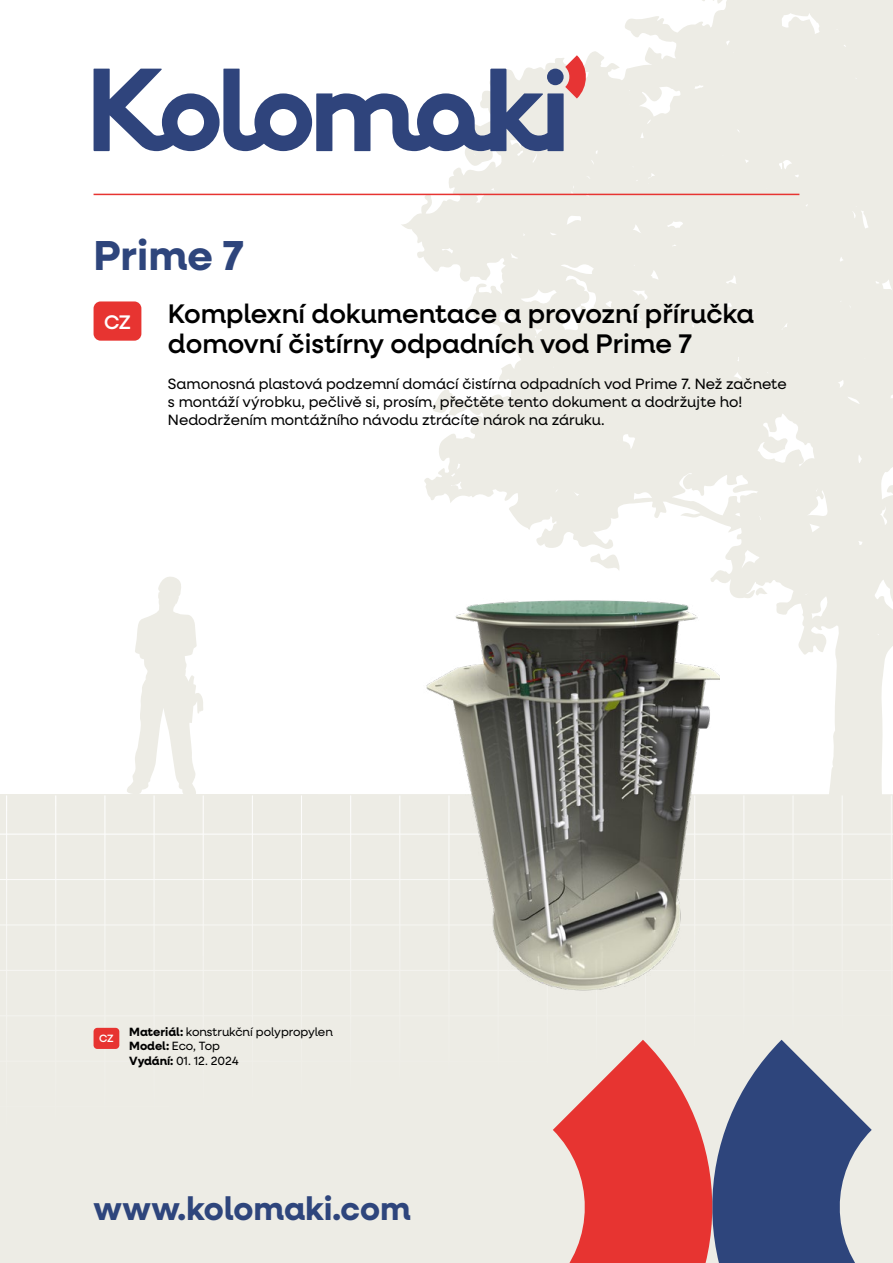
<style>
.page{position:relative;width:893px;height:1263px;background:#fff}
.page>*{position:absolute;margin:0;border:0;box-sizing:border-box;transform-origin:0 0}
.t1{font:700 42px "Neulis Neue";color:#2e457c}
.t2{font:700 33px "Neulis Neue";color:#2e457c}
.t3{font:500 27px/30px "Neulis Neue";color:#000}
.t4{font:500 19.8px "Neulis Neue";color:#fff}
.t5{font:15px/18px "Neulis Neue";color:#000}
.t6{font:12px/14.4px "Neulis Neue";color:#000}
.t7{font:500 10.65px "Neulis Neue";color:#fff}
.s1{font-weight:700}
</style>
<div class="page">
<svg style="left:401px;top:0;width:492px;height:794px;fill:#edece5"></svg>
<svg style="left:755px;top:584px;width:13px;height:13px"></svg>
<svg style="left:786px;top:601px;width:7px;height:7px"></svg>
<svg style="left:590px;top:553px;width:30px;height:18px"></svg>
<svg style="left:127px;top:577px;width:76px;height:217px"></svg>
<div style="left:0;top:794px;width:893px;height:469px;background:#edece5"></div>
<hr style="left:6px;top:795px;width:1px;height:468px;background:#fff">
<hr style="left:55px;top:795px;width:1px;height:468px;background:#fff">
<hr style="left:104px;top:795px;width:1px;height:468px;background:#fff">
<hr style="left:154px;top:795px;width:1px;height:468px;background:#fff">
<hr style="left:203px;top:795px;width:1px;height:468px;background:#fff">
<hr style="left:252px;top:795px;width:1px;height:468px;background:#fff">
<hr style="left:301px;top:795px;width:1px;height:468px;background:#fff">
<hr style="left:350px;top:795px;width:1px;height:468px;background:#fff">
<hr style="left:399px;top:795px;width:1px;height:468px;background:#fff">
<hr style="left:448px;top:795px;width:1px;height:468px;background:#fff">
<hr style="left:498px;top:795px;width:1px;height:468px;background:#fff">
<hr style="left:547px;top:795px;width:1px;height:468px;background:#fff">
<hr style="left:596px;top:795px;width:1px;height:468px;background:#fff">
<hr style="left:645px;top:795px;width:1px;height:468px;background:#fff">
<hr style="left:694px;top:795px;width:1px;height:468px;background:#fff">
<hr style="left:743px;top:795px;width:1px;height:468px;background:#fff">
<hr style="left:792px;top:795px;width:2px;height:468px;background:#fff">
<hr style="left:842px;top:795px;width:1px;height:468px;background:#fff">
<hr style="left:891px;top:795px;width:1px;height:468px;background:#fff">
<hr style="left:0;top:833px;width:893px;height:2px;background:#fff">
<hr style="left:0;top:879px;width:893px;height:1px;background:#fff">
<hr style="left:0;top:924px;width:893px;height:1px;background:#fff">
<hr style="left:0;top:970px;width:893px;height:1px;background:#fff">
<hr style="left:0;top:1015px;width:893px;height:1px;background:#fff">
<hr style="left:0;top:1061px;width:893px;height:1px;background:#fff">
<hr style="left:0;top:1106px;width:893px;height:1px;background:#fff">
<hr style="left:0;top:1151px;width:893px;height:1px;background:#fff">
<hr style="left:0;top:1197px;width:893px;height:1px;background:#fff">
<hr style="left:0;top:1242px;width:893px;height:1px;background:#fff">
<svg style="left:553px;top:1040px;width:319px;height:223px"></svg>
<svg style="left:94px;top:55px;width:495px;height:96px"></svg>
<hr style="left:94px;top:194px;width:705px;height:1px;background:#e73431">
<div style="left:94px;top:1028px;width:25px;height:21px;background:#e73431;border-radius:4px"></div>
<img style="left:401px;top:592px;width:319px;height:406px">
<div style="left:94px;top:301px;width:47px;height:40px;background:#e73431;border-radius:7px"></div>
<h1 class="t1" style="left:94px;top:226px;width:152px">Prime 7</h1>
<h3 class="t3" style="left:168px;top:297px;width:588px">Komplexní dokumentace a provozní příručka domovní čistírny odpadních vod Prime 7</h3>
<p class="t5" style="left:168px;top:374px;width:620px">Samonosná plastová podzemní domácí čistírna odpadních vod Prime 7. Než začnete s montáží výrobku, pečlivě si, prosím, přečtěte tento dokument a dodržujte ho!<br>Nedodržením montážního návodu ztrácíte nárok na záruku.</p>
<h3 class="t4" style="left:104px;top:308px;width:28px">CZ</h3>
<p class="t7" style="left:99px;top:1031px;width:16px">CZ</p>
<p class="t6" style="left:129px;top:1024px;width:205px"><span class="s1">Materiál:</span> konstrukční polypropylen<br><span class="s1">Model:</span> Eco, Top<br><span class="s1">Vydání:</span> 01. 12. 2024</p>
<h2 class="t2" style="left:94px;top:1185px;width:318px">www.kolomaki.com</h2>
</div>
